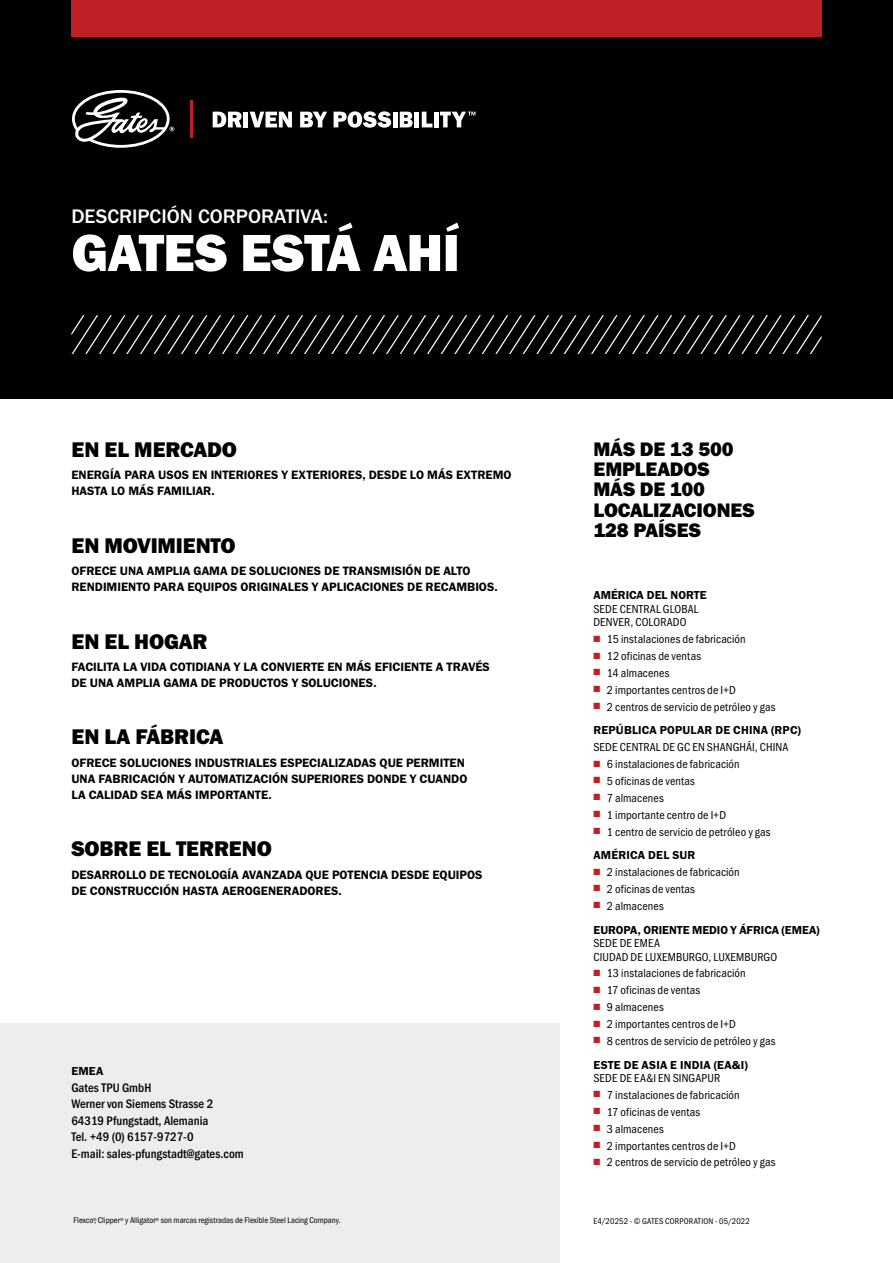
<style>
.page{position:relative;width:893px;height:1263px;background:#fff}
.page>*{position:absolute;margin:0;border:0;box-sizing:border-box;transform-origin:0 0}
._40pt_HEAVY_CAPS{font:54px "Franklin Gothic URW Hea";letter-spacing:-.015em;color:#fff}
.at_play_heds{font:21.9px "Franklin Gothic URW Hea";letter-spacing:-.01em;color:#000}
.t1{font:20.25px/20.2px "Franklin Gothic URW Hea";letter-spacing:-.01em;color:#000}
._15pt_MEDIUM_CAPS{font:500 20.25px "Franklin Gothic URW";color:#fff}
.at_play_text{font:500 12.75px "Franklin Gothic URW Cond";color:#000}
.at_play_text-2{font:12.6px/15.9px "Franklin Gothic URW Dem";color:#000}
.bullet_subhed{font:12px/13.5px "Franklin Gothic URW Cond";letter-spacing:.01em;color:#000}
._9_5pt_HEAVY_CAPS_RU{font:12px "Franklin Gothic URW Dem";letter-spacing:.01em;color:#000}
.at_play_text-3{font:8.7px "Franklin Gothic URW Cond";color:#000}
._6_75pt_Cond_Book{font:8.7px "Franklin Gothic URW Cond";letter-spacing:.025em;color:#000}
.s1{color:#bf2026}
</style>
<div class="page">
<div style="left:0;top:0;width:893px;height:398px;background:#000"></div>
<div style="left:0;top:1023px;width:560px;height:240px;background:#ededee"></div>
<div style="left:72px;top:0;width:750px;height:37px;background:#bf2026"></div>
<hr style="left:190px;top:100px;width:3px;height:38px;background:#bf2026">
<svg style="left:213px;top:112px;width:29px;height:15px"></svg>
<hr style="left:244px;top:112px;width:4px;height:15px;background:#fff">
<svg style="left:250px;top:112px;width:42px;height:15px"></svg>
<svg style="left:300px;top:112px;width:27px;height:15px"></svg>
<svg style="left:334px;top:111px;width:57px;height:17px"></svg>
<hr style="left:393px;top:112px;width:4px;height:15px;background:#fff">
<svg style="left:400px;top:112px;width:13px;height:15px"></svg>
<div style="left:414px;top:112px;width:5px;height:15px;background:#fff"></div>
<svg style="left:422px;top:112px;width:10px;height:15px"></svg>
<div style="left:434px;top:112px;width:5px;height:15px;background:#fff"></div>
<svg style="left:440px;top:112px;width:35px;height:15px"></svg>
<svg style="left:72px;top:90px;width:102px;height:58px"></svg>
<svg style="left:71px;top:315px;width:750px;height:39px"></svg>
<p class="_15pt_MEDIUM_CAPS" style="left:71px;top:204px;width:258px">DESCRIPCIÓN CORPORATIVA:</p>
<p class="_40pt_HEAVY_CAPS" style="left:71px;top:218px;width:390px">GATES ESTÁ AHÍ</p>
<p class="at_play_heds" style="left:71px;top:435px;width:167px">EN EL MERCADO</p>
<p class="at_play_text-2" style="left:71px;top:467px;width:442px">ENERGÍA PARA USOS EN INTERIORES Y EXTERIORES, DESDE LO MÁS EXTREMO<br>HASTA LO MÁS FAMILIAR.</p>
<p class="at_play_heds" style="left:71px;top:531px;width:166px">EN MOVIMIENTO</p>
<p class="at_play_text-2" style="left:71px;top:563px;width:428px">OFRECE UNA AMPLIA GAMA DE SOLUCIONES DE TRANSMISIÓN DE ALTO<br>RENDIMIENTO PARA EQUIPOS ORIGINALES Y APLICACIONES DE RECAMBIOS.</p>
<p class="at_play_heds" style="left:71px;top:627px;width:138px">EN EL HOGAR</p>
<p class="at_play_text-2" style="left:71px;top:659px;width:420px">FACILITA LA VIDA COTIDIANA Y LA CONVIERTE EN MÁS EFICIENTE A TRAVÉS<br>DE UNA AMPLIA GAMA DE PRODUCTOS Y SOLUCIONES.</p>
<p class="at_play_heds" style="left:71px;top:723px;width:153px">EN LA FÁBRICA</p>
<p class="at_play_text-2" style="left:71px;top:754px;width:397px">OFRECE SOLUCIONES INDUSTRIALES ESPECIALIZADAS QUE PERMITEN<br>UNA FABRICACIÓN Y AUTOMATIZACIÓN SUPERIORES DONDE Y CUANDO<br>LA CALIDAD SEA MÁS IMPORTANTE.</p>
<p class="at_play_heds" style="left:71px;top:835px;width:202px">SOBRE EL TERRENO</p>
<p class="at_play_text-2" style="left:71px;top:866px;width:413px">DESARROLLO DE TECNOLOGÍA AVANZADA QUE POTENCIA DESDE EQUIPOS<br>DE CONSTRUCCIÓN HASTA AEROGENERADORES.</p>
<p class="_9_5pt_HEAVY_CAPS_RU" style="left:71px;top:1064px;width:33px">EMEA</p>
<p class="at_play_text" style="left:71px;top:1078px;width:81px">Gates TPU GmbH</p>
<p class="at_play_text" style="left:71px;top:1095px;width:143px">Werner von Siemens Strasse 2</p>
<p class="at_play_text" style="left:71px;top:1111px;width:138px">64319 Pfungstadt, Alemania</p>
<p class="at_play_text" style="left:71px;top:1128px;width:124px">Tel. +49 (0) 6157-9727-0</p>
<p class="at_play_text" style="left:71px;top:1144px;width:174px">E-mail: sales-pfungstadt@gates.com</p>
<p class="at_play_text-3" style="left:74px;top:1214px;width:269px">Flexco<sup>®</sup>, Clipper<sup>®</sup> y Alligator<sup>®</sup> son marcas registradas de Flexible Steel Lacing Company.</p>
<p class="t1" style="left:593px;top:438px;width:142px">MÁS DE 13 500<br>EMPLEADOS</p>
<p class="t1" style="left:593px;top:479px;width:163px">MÁS DE 100<br>LOCALIZACIONES</p>
<p class="t1" style="left:593px;top:519px;width:109px">128 PAÍSES</p>
<p class="_9_5pt_HEAVY_CAPS_RU" style="left:593px;top:588px;width:115px">AMÉRICA DEL NORTE</p>
<p class="bullet_subhed" style="left:593px;top:601px;width:107px">SEDE CENTRAL GLOBAL<br>DENVER, COLORADO</p>
<p class="bullet_subhed" style="left:593px;top:632px;width:154px"><span class="s1">■</span> 15 instalaciones de fabricación</p>
<p class="bullet_subhed" style="left:593px;top:648px;width:109px"><span class="s1">■</span> 12 oficinas de ventas</p>
<p class="bullet_subhed" style="left:593px;top:665px;width:77px"><span class="s1">■</span> 14 almacenes</p>
<p class="bullet_subhed" style="left:593px;top:682px;width:144px"><span class="s1">■</span> 2 importantes centros de I+D</p>
<p class="bullet_subhed" style="left:593px;top:699px;width:184px"><span class="s1">■</span> 2 centros de servicio de petróleo y gas</p>
<p class="_9_5pt_HEAVY_CAPS_RU" style="left:593px;top:723px;width:209px">REPÚBLICA POPULAR DE CHINA (RPC)</p>
<p class="bullet_subhed" style="left:593px;top:740px;width:196px">SEDE CENTRAL DE GC EN SHANGHÁI, CHINA</p>
<p class="bullet_subhed" style="left:593px;top:756px;width:148px"><span class="s1">■</span> 6 instalaciones de fabricación</p>
<p class="bullet_subhed" style="left:593px;top:773px;width:103px"><span class="s1">■</span> 5 oficinas de ventas</p>
<p class="bullet_subhed" style="left:593px;top:790px;width:72px"><span class="s1">■</span> 7 almacenes</p>
<p class="bullet_subhed" style="left:593px;top:807px;width:134px"><span class="s1">■</span> 1 importante centro de I+D</p>
<p class="bullet_subhed" style="left:593px;top:824px;width:179px"><span class="s1">■</span> 1 centro de servicio de petróleo y gas</p>
<p class="_9_5pt_HEAVY_CAPS_RU" style="left:593px;top:848px;width:104px">AMÉRICA DEL SUR</p>
<p class="bullet_subhed" style="left:593px;top:864px;width:148px"><span class="s1">■</span> 2 instalaciones de fabricación</p>
<p class="bullet_subhed" style="left:593px;top:881px;width:103px"><span class="s1">■</span> 2 oficinas de ventas</p>
<p class="bullet_subhed" style="left:593px;top:898px;width:72px"><span class="s1">■</span> 2 almacenes</p>
<p class="_9_5pt_HEAVY_CAPS_RU" style="left:593px;top:922px;width:228px">EUROPA, ORIENTE MEDIO Y ÁFRICA (EMEA)</p>
<p class="bullet_subhed" style="left:593px;top:935px;width:185px">SEDE DE EMEA<br>CIUDAD DE LUXEMBURGO, LUXEMBURGO</p>
<p class="bullet_subhed" style="left:593px;top:966px;width:154px"><span class="s1">■</span> 13 instalaciones de fabricación</p>
<p class="bullet_subhed" style="left:593px;top:983px;width:108px"><span class="s1">■</span> 17 oficinas de ventas</p>
<p class="bullet_subhed" style="left:593px;top:999px;width:72px"><span class="s1">■</span> 9 almacenes</p>
<p class="bullet_subhed" style="left:593px;top:1016px;width:144px"><span class="s1">■</span> 2 importantes centros de I+D</p>
<p class="bullet_subhed" style="left:593px;top:1033px;width:184px"><span class="s1">■</span> 8 centros de servicio de petróleo y gas</p>
<p class="_9_5pt_HEAVY_CAPS_RU" style="left:593px;top:1057px;width:156px">ESTE DE ASIA E INDIA (EA&amp;I)</p>
<p class="bullet_subhed" style="left:593px;top:1070px;width:128px">SEDE DE EA&amp;I EN SINGAPUR</p>
<p class="bullet_subhed" style="left:593px;top:1087px;width:148px"><span class="s1">■</span> 7 instalaciones de fabricación</p>
<p class="bullet_subhed" style="left:593px;top:1104px;width:108px"><span class="s1">■</span> 17 oficinas de ventas</p>
<p class="bullet_subhed" style="left:593px;top:1121px;width:72px"><span class="s1">■</span> 3 almacenes</p>
<p class="bullet_subhed" style="left:593px;top:1138px;width:144px"><span class="s1">■</span> 2 importantes centros de I+D</p>
<p class="bullet_subhed" style="left:593px;top:1155px;width:184px"><span class="s1">■</span> 2 centros de servicio de petróleo y gas</p>
<p class="_6_75pt_Cond_Book" style="left:593px;top:1215px;width:158px">E4/20252 - © GATES CORPORATION - 05/2022</p>
</div>
